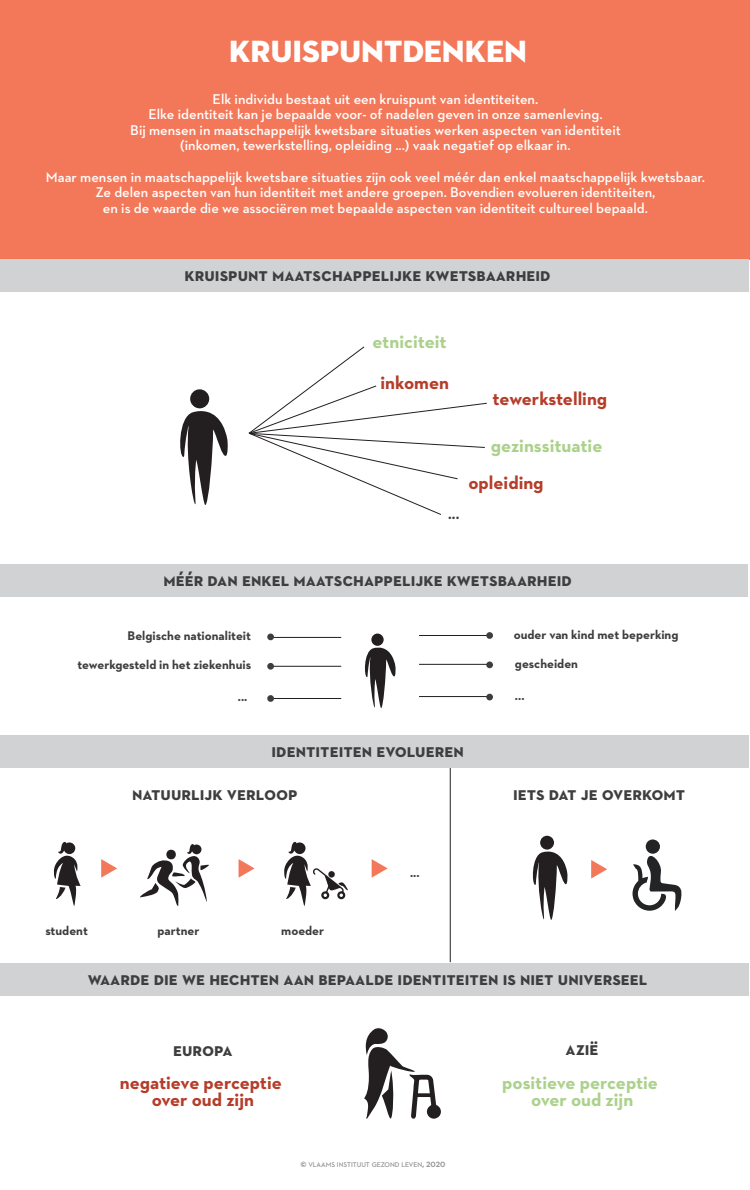
<style>
.page{position:relative;width:750px;height:1190px;background:#fff}
.page>*{position:absolute;margin:0;border:0;box-sizing:border-box;transform-origin:0 0}
.t1{font:31.25px "Neutraface 2 Display Titling";color:#fff}
.t2{font:700 18.75px "Neutraface 2 Text";color:#3e3e3f}
.t3{font:700 18.75px/16.9px "Neutraface 2 Text";color:#b53d29;text-align:center}
.t4{font:700 18.75px/16.9px "Neutraface 2 Text";color:#acd18c;text-align:center}
.t5{font:700 14.75px "Neutraface 2 Text";color:#3e3e3f}
.t6{font:600 14.38px/15.6px "Neutraface 2 Text";color:#fff;text-align:center}
.t7{font:700 12.81px "Neutraface 2 Text";color:#3e3e3f}
.t8{font:700 7px "Neutraface 2 Display";color:#939598}
.s1{font-size:10px}
</style>
<div class="page">
<div style="left:0;top:0;width:750px;height:259px;background:#f37859"></div>
<div style="left:0;top:564px;width:747px;height:32px;background:#d1d2d4"></div>
<svg style="left:365px;top:647px;width:31px;height:61px"></svg>
<div style="left:371px;top:633px;width:13px;height:13px;background:#231f20;border-radius:50%"></div>
<svg style="left:532px;top:851px;width:36px;height:69px"></svg>
<div style="left:540px;top:836px;width:14px;height:13px;background:#231f20;border-radius:50%"></div>
<hr style="left:270px;top:637px;width:71px;height:1px;background:#231f20">
<hr style="left:270px;top:666px;width:71px;height:1px;background:#231f20">
<hr style="left:450px;top:766px;width:1px;height:196px;background:#231f20">
<div style="left:267px;top:633px;width:7px;height:7px;background:#3e3e3f;border-radius:50%"></div>
<div style="left:267px;top:663px;width:7px;height:7px;background:#3e3e3f;border-radius:50%"></div>
<hr style="left:270px;top:698px;width:71px;height:1px;background:#231f20">
<div style="left:267px;top:695px;width:7px;height:7px;background:#3e3e3f;border-radius:50%"></div>
<hr style="left:419px;top:664px;width:71px;height:1px;background:#231f20">
<hr style="left:419px;top:635px;width:71px;height:1px;background:#231f20">
<div style="left:486px;top:661px;width:7px;height:7px;background:#3e3e3f;border-radius:50%"></div>
<hr style="left:419px;top:696px;width:71px;height:1px;background:#231f20">
<div style="left:486px;top:694px;width:7px;height:6px;background:#3e3e3f;border-radius:50%"></div>
<div style="left:486px;top:632px;width:7px;height:7px;background:#3e3e3f;border-radius:50%"></div>
<div style="left:0;top:735px;width:749px;height:32px;background:#d1d2d4"></div>
<div style="left:0;top:259px;width:749px;height:33px;background:#d1d2d4"></div>
<div style="left:0;top:963px;width:749px;height:33px;background:#d1d2d4"></div>
<svg style="left:54px;top:842px;width:27px;height:64px"></svg>
<div style="left:646px;top:839px;width:14px;height:15px;background:#222426;border-radius:50%"></div>
<svg style="left:633px;top:850px;width:49px;height:61px"></svg>
<svg style="left:364px;top:1028px;width:77px;height:90px"></svg>
<svg style="left:180px;top:411px;width:48px;height:94px"></svg>
<div style="left:190px;top:389px;width:19px;height:19px;background:#231f20;border-radius:50%"></div>
<svg style="left:591px;top:860px;width:16px;height:18px"></svg>
<svg style="left:101px;top:859px;width:16px;height:19px"></svg>
<svg style="left:239px;top:859px;width:16px;height:19px"></svg>
<svg style="left:372px;top:859px;width:16px;height:19px"></svg>
<svg style="left:248px;top:346px;width:239px;height:169px"></svg>
<svg style="left:140px;top:844px;width:69px;height:62px"></svg>
<svg style="left:284px;top:842px;width:64px;height:64px"></svg>
<div style="left:328px;top:871px;width:7px;height:6px;background:#231f20;border-radius:50%"></div>
<h1 class="t1" style="left:229px;top:32px;width:299px">KRUISPUNTDENKEN</h1>
<p class="t6" style="left:130px;top:91px;width:492px">Elk individu bestaat uit een kruispunt van identiteiten.<br>Elke identiteit kan je bepaalde voor- of nadelen geven in onze samenleving.<br>Bij mensen in maatschappelijk kwetsbare situaties werken aspecten van identiteit (inkomen, tewerkstelling, opleiding ...) vaak negatief op elkaar in.</p>
<p class="t6" style="left:46px;top:169px;width:661px">Maar mensen in maatschappelijk kwetsbare situaties zijn ook veel méér dan enkel maatschappelijk kwetsbaar.<br>Ze delen aspecten van hun identiteit met andere groepen. Bovendien evolueren identiteiten,<br>en is de waarde die we associëren met bepaalde aspecten van identiteit cultureel bepaald.</p>
<h2 class="t2" style="left:185px;top:263px;width:368px">KRUISPUNT MAATSCHAPPELIJKE KWETSBAARHEID</h2>
<h2 class="t4" style="left:372px;top:333px;width:76px">etniciteit</h2>
<h2 class="t3" style="left:381px;top:374px;width:70px">inkomen</h2>
<h2 class="t3" style="left:493px;top:390px;width:116px">tewerkstelling</h2>
<p class="t5" style="left:448px;top:505px;width:13px">...</p>
<h2 class="t4" style="left:491px;top:437px;width:113px">gezinssituatie</h2>
<h2 class="t3" style="left:468px;top:474px;width:77px">opleiding</h2>
<h2 class="t2" style="left:163px;top:568px;width:410px">MÉÉR DAN ENKEL MAATSCHAPPELIJKE KWETSBAARHEID</h2>
<p class="t7" style="left:128px;top:628px;width:125px">Belgische nationaliteit</p>
<p class="t7" style="left:514px;top:626px;width:166px">ouder van kind met beperking</p>
<p class="t7" style="left:77px;top:656px;width:175px">tewerkgesteld in het ziekenhuis</p>
<p class="t7" style="left:515px;top:655px;width:65px">gescheiden</p>
<p class="t7" style="left:238px;top:688px;width:11px">...</p>
<p class="t7" style="left:515px;top:687px;width:11px">...</p>
<h2 class="t2" style="left:271px;top:739px;width:194px">IDENTITEITEN EVOLUEREN</h2>
<h2 class="t2" style="left:132px;top:782px;width:167px">NATUURLIJK VERLOOP</h2>
<h2 class="t2" style="left:513px;top:781px;width:174px">IETS DAT JE OVERKOMT</h2>
<p class="t7" style="left:45px;top:922px;width:44px">student</p>
<p class="t7" style="left:158px;top:922px;width:43px">partner</p>
<p class="t7" style="left:281px;top:922px;width:45px">moeder</p>
<p class="t7" style="left:410px;top:864px;width:11px">...</p>
<h2 class="t2" style="left:88px;top:967px;width:561px">WAARDE DIE WE HECHTEN AAN BEPAALDE IDENTITEITEN IS NIET UNIVERSEEL</h2>
<h2 class="t2" style="left:173px;top:1037px;width:61px">EUROPA</h2>
<h2 class="t3" style="left:120px;top:1074px;width:164px">negatieve perceptie over oud zijn</h2>
<p class="t8" style="left:301px;top:1161px;width:147px"><span class="s1">©</span> VLAAMS INSTITUUT GEZOND LEVEN<span class="s1">, 2020</span></p>
<h2 class="t2" style="left:566px;top:1037px;width:34px">AZIË</h2>
<h2 class="t4" style="left:502px;top:1074px;width:157px">positieve perceptie over oud zijn</h2>
</div>
